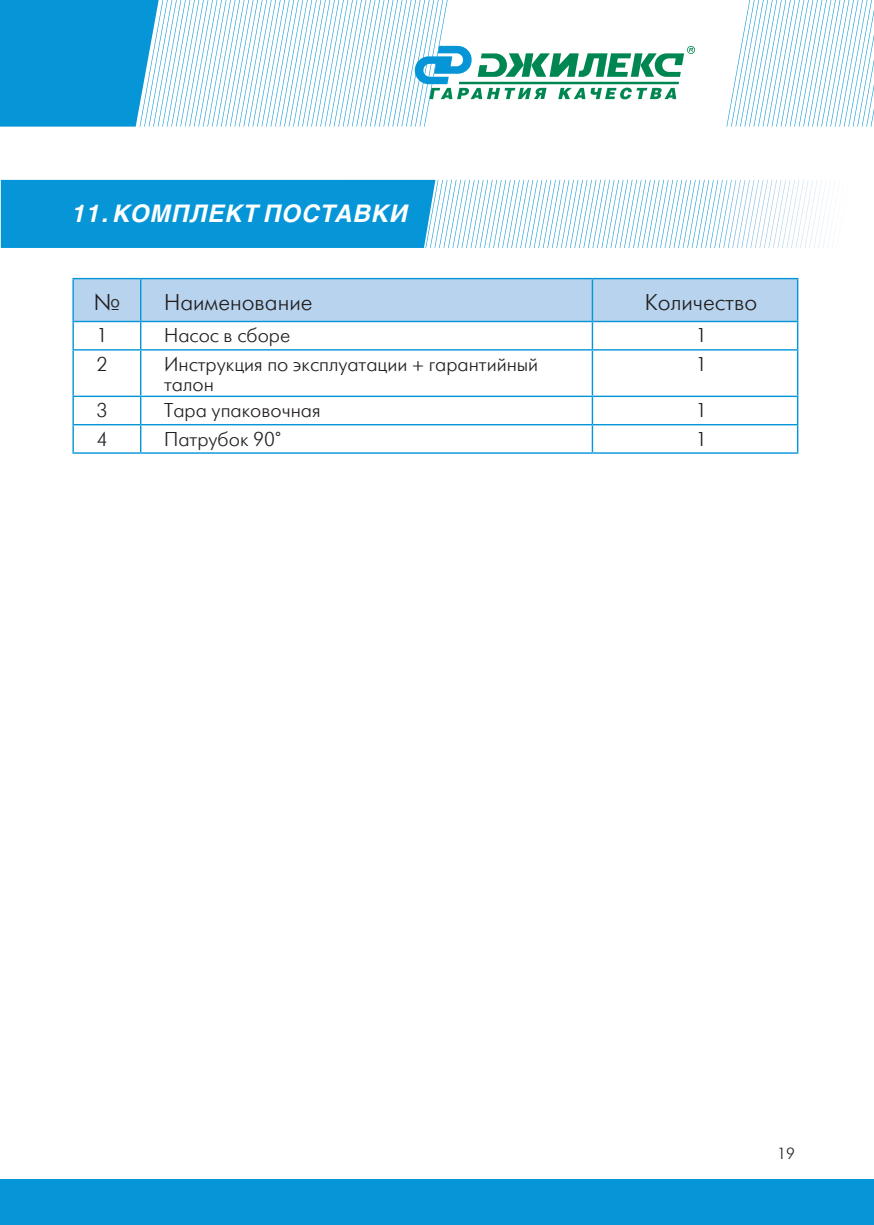
<style>
.page{position:relative;width:874px;height:1225px;background:#fff}
.page>*{position:absolute;margin:0;border:0;box-sizing:border-box;transform-origin:0 0}
.t1{font:italic 700 24px "Helios";letter-spacing:.04em;color:#fff}
.t2{font:22.8px "Futuris Light C";color:#231f20}
.t3{font:19.8px/19.8px "Futuris Light C";color:#231f20}
.t4{font:16px "Futuris Light C";color:#231f20}
</style>
<div class="page">
<svg style="left:0;top:0;width:694px;height:127px"></svg>
<svg style="left:726px;top:0;width:147px;height:127px"></svg>
<div style="left:0;top:1179px;width:873px;height:46px;background:#0696d7"></div>
<div style="left:1px;top:180px;width:434px;height:68px;background:#0696d7"></div>
<svg style="left:479px;top:180px;width:355px;height:68px"></svg>
<hr style="left:72px;top:278px;width:69px;height:1px;background:#0696d7">
<hr style="left:72px;top:279px;width:2px;height:42px;background:#0696d7">
<hr style="left:141px;top:278px;width:451px;height:1px;background:#0696d7">
<hr style="left:592px;top:278px;width:206px;height:1px;background:#0696d7">
<hr style="left:796px;top:279px;width:2px;height:42px;background:#0696d7">
<hr style="left:72px;top:321px;width:69px;height:1px;background:#0696d7">
<hr style="left:72px;top:322px;width:2px;height:27px;background:#0696d7">
<svg style="left:73px;top:279px;width:724px;height:70px"></svg>
<hr style="left:592px;top:321px;width:206px;height:1px;background:#0696d7">
<hr style="left:591px;top:322px;width:2px;height:27px;background:#0696d7">
<hr style="left:796px;top:322px;width:2px;height:27px;background:#0696d7">
<hr style="left:72px;top:349px;width:69px;height:1px;background:#0696d7">
<hr style="left:72px;top:350px;width:2px;height:45px;background:#0696d7">
<hr style="left:141px;top:349px;width:451px;height:1px;background:#0696d7">
<hr style="left:140px;top:350px;width:1px;height:45px;background:#0696d7">
<hr style="left:592px;top:349px;width:206px;height:1px;background:#0696d7">
<hr style="left:591px;top:350px;width:2px;height:45px;background:#0696d7">
<hr style="left:796px;top:350px;width:2px;height:45px;background:#0696d7">
<hr style="left:72px;top:395px;width:69px;height:2px;background:#0696d7">
<hr style="left:72px;top:397px;width:2px;height:27px;background:#0696d7">
<hr style="left:141px;top:395px;width:451px;height:2px;background:#0696d7">
<hr style="left:592px;top:395px;width:206px;height:2px;background:#0696d7">
<hr style="left:591px;top:397px;width:2px;height:27px;background:#0696d7">
<hr style="left:796px;top:397px;width:2px;height:27px;background:#0696d7">
<hr style="left:72px;top:424px;width:69px;height:1px;background:#0696d7">
<hr style="left:72px;top:425px;width:2px;height:27px;background:#0696d7">
<hr style="left:141px;top:424px;width:451px;height:1px;background:#0696d7">
<svg style="left:140px;top:397px;width:1px;height:55px"></svg>
<hr style="left:592px;top:424px;width:206px;height:1px;background:#0696d7">
<hr style="left:591px;top:425px;width:2px;height:27px;background:#0696d7">
<hr style="left:796px;top:425px;width:2px;height:27px;background:#0696d7">
<hr style="left:72px;top:452px;width:69px;height:2px;background:#0696d7">
<hr style="left:141px;top:452px;width:451px;height:2px;background:#0696d7">
<hr style="left:592px;top:452px;width:206px;height:2px;background:#0696d7">
<p class="t1" style="left:72px;top:200px;width:337px">11. КОМПЛЕКТ ПОСТАВКИ</p>
<p class="t2" style="left:94px;top:290px;width:28px">№</p>
<p class="t2" style="left:164px;top:290px;width:150px">Наименование</p>
<p class="t2" style="left:644px;top:290px;width:114px">Количество</p>
<p class="t3" style="left:97px;top:326px;width:12px">1</p>
<p class="t3" style="left:164px;top:326px;width:128px">Насос в сборе</p>
<p class="t3" style="left:695px;top:326px;width:12px">1</p>
<p class="t3" style="left:97px;top:355px;width:12px">2</p>
<p class="t3" style="left:164px;top:355px;width:375px">Инструкция по эксплуатации + гарантийный талон</p>
<p class="t3" style="left:695px;top:355px;width:12px">1</p>
<p class="t3" style="left:97px;top:401px;width:12px">3</p>
<p class="t3" style="left:164px;top:401px;width:158px">Тара упаковочная</p>
<p class="t3" style="left:695px;top:401px;width:12px">1</p>
<p class="t3" style="left:97px;top:429px;width:12px">4</p>
<p class="t3" style="left:164px;top:429px;width:118px">Патрубок 90°</p>
<p class="t3" style="left:695px;top:429px;width:12px">1</p>
<p class="t4" style="left:776px;top:1145px;width:19px">19</p>
</div>
